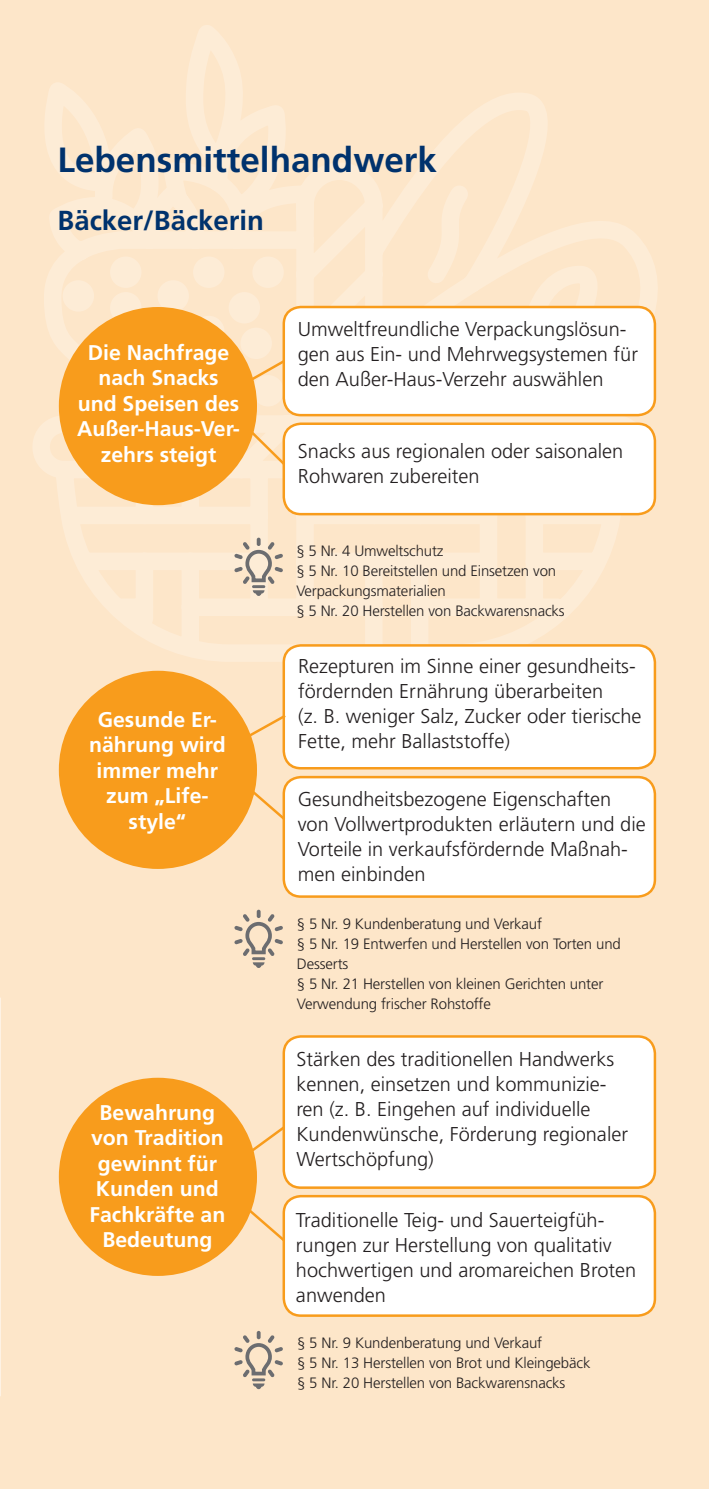
<style>
.page{position:relative;width:709px;height:1489px;background:#fff}
.page>*{position:absolute;margin:0;border:0;box-sizing:border-box;transform-origin:0 0}
.t1{font:700 35px "Frutiger LT Std";color:#00326d}
.t2{font:700 27.5px "Frutiger LT Std";color:#00326d}
.t3{font:700 21.25px/25.5px "Frutiger LT Std";color:#fff;text-align:center}
.t4{font:300 20px/25px "Frutiger LT Std";color:#231f20}
.t5{font:300 15px/20px "Frutiger LT Std";letter-spacing:-.01em;color:#231f20}
</style>
<div class="page">
<div style="left:0;top:0;width:709px;height:1488px;background:#fde6c9"></div>
<svg style="left:33px;top:25px;width:625px;height:645px"></svg>
<div style="left:232px;top:296px;width:24px;height:24px;background:#fdecd6;border-radius:50%"></div>
<div style="left:229px;top:292px;width:31px;height:31px;border:8px solid #fff;border-radius:50%"></div>
<div style="left:256px;top:260px;width:24px;height:24px;background:#fdecd6;border-radius:50%"></div>
<div style="left:252px;top:256px;width:32px;height:32px;border:8px solid #fff;border-radius:50%"></div>
<div style="left:197px;top:260px;width:24px;height:24px;background:#fdecd6;border-radius:50%"></div>
<div style="left:193px;top:256px;width:31px;height:32px;border:8px solid #fff;border-radius:50%"></div>
<div style="left:161px;top:284px;width:24px;height:24px;background:#fdecd6;border-radius:50%"></div>
<div style="left:157px;top:280px;width:32px;height:31px;border:8px solid #fff;border-radius:50%"></div>
<div style="left:114px;top:260px;width:24px;height:24px;background:#fdecd6;border-radius:50%"></div>
<div style="left:110px;top:256px;width:31px;height:32px;border:8px solid #fff;border-radius:50%"></div>
<div style="left:66px;top:284px;width:24px;height:24px;background:#fdecd6;border-radius:50%"></div>
<div style="left:63px;top:280px;width:31px;height:31px;border:8px solid #fff;border-radius:50%"></div>
<div style="left:114px;top:296px;width:24px;height:24px;background:#fdecd6;border-radius:50%"></div>
<div style="left:110px;top:292px;width:31px;height:31px;border:8px solid #fff;border-radius:50%"></div>
<div style="left:193px;top:316px;width:31px;height:31px;border:8px solid #fff;border-radius:50%"></div>
<div style="left:256px;top:379px;width:24px;height:24px;background:#fdecd6;border-radius:50%"></div>
<div style="left:252px;top:375px;width:32px;height:31px;border:8px solid #fff;border-radius:50%"></div>
<div style="left:244px;top:331px;width:24px;height:24px;background:#fdecd6;border-radius:50%"></div>
<div style="left:240px;top:327px;width:32px;height:32px;border:8px solid #fff;border-radius:50%"></div>
<hr style="left:708px;top:0;width:1px;height:1488px;background:#0b6fb9">
<div style="left:284px;top:645px;width:371px;height:123px;background:#fff;border-radius:17px"></div>
<div style="left:282px;top:644px;width:374px;height:125px;border:2px solid #f89c1c;border-radius:17px"></div>
<div style="left:284px;top:1036px;width:371px;height:151px;background:#fff;border-radius:17px"></div>
<div style="left:282px;top:1035px;width:374px;height:153px;border:2px solid #f89c1c;border-radius:17px"></div>
<div style="left:284px;top:424px;width:371px;height:90px;background:#fff;border-radius:17px"></div>
<div style="left:282px;top:422px;width:374px;height:93px;border:2px solid #f89c1c;border-radius:17px"></div>
<div style="left:284px;top:307px;width:371px;height:108px;background:#fff;border-radius:17px"></div>
<div style="left:282px;top:306px;width:374px;height:110px;border:2px solid #f89c1c;border-radius:17px"></div>
<div style="left:284px;top:777px;width:371px;height:119px;background:#fff;border-radius:17px"></div>
<div style="left:282px;top:775px;width:374px;height:122px;border:2px solid #f89c1c;border-radius:17px"></div>
<div style="left:284px;top:1196px;width:371px;height:119px;background:#fff;border-radius:17px"></div>
<div style="left:282px;top:1194px;width:374px;height:122px;border:2px solid #f89c1c;border-radius:17px"></div>
<div style="left:59px;top:307px;width:198px;height:198px;background:#f89c1c;border-radius:50%"></div>
<div style="left:59px;top:670px;width:198px;height:198px;background:#f89c1c;border-radius:50%"></div>
<div style="left:59px;top:1077px;width:198px;height:198px;background:#f89c1c;border-radius:50%"></div>
<svg style="left:244px;top:357px;width:41px;height:30px"></svg>
<svg style="left:241px;top:712px;width:45px;height:29px"></svg>
<svg style="left:247px;top:428px;width:41px;height:39px"></svg>
<svg style="left:245px;top:784px;width:43px;height:38px"></svg>
<svg style="left:245px;top:1206px;width:42px;height:37px"></svg>
<svg style="left:242px;top:1123px;width:43px;height:36px"></svg>
<svg style="left:234px;top:537px;width:49px;height:59px"></svg>
<svg style="left:234px;top:909px;width:49px;height:58px"></svg>
<svg style="left:234px;top:1330px;width:49px;height:58px"></svg>
<h2 class="t1" style="left:58px;top:139px;width:381px">Lebensmittelhandwerk</h2>
<h3 class="t2" style="left:58px;top:204px;width:208px">Bäcker/Bäckerin</h3>
<p class="t3" style="left:78px;top:339px;width:163px">Die Nachfrage nach Snacks und Speisen des</p>
<p class="t3" style="left:101px;top:441px;width:117px">zehrs steigt</p>
<p class="t3" style="left:77px;top:416px;width:164px">Außer-Haus-Ver-</p>
<p class="t3" style="left:98px;top:706px;width:121px">Gesunde Er-</p>
<p class="t3" style="left:89px;top:732px;width:138px">nährung wird immer mehr</p>
<p class="t3" style="left:129px;top:808px;width:59px">style“</p>
<p class="t3" style="left:106px;top:783px;width:104px">zum „Life-</p>
<p class="t3" style="left:89px;top:1099px;width:137px">Bewahrung von Tradition gewinnt für<br>Kunden und<br>Fachkräfte an<br>Bedeutung</p>
<p class="t4" style="left:298px;top:317px;width:330px">Umweltfreundliche Verpackungslösun-</p>
<p class="t4" style="left:298px;top:342px;width:342px">gen aus Ein- und Mehrwegsystemen für den Außer-Haus-Verzehr auswählen</p>
<p class="t4" style="left:298px;top:438px;width:327px">Snacks aus regionalen oder saisonalen<br>Rohwaren zubereiten</p>
<p class="t5" style="left:296px;top:541px;width:149px">§ 5 Nr. 4 Umweltschutz</p>
<p class="t5" style="left:296px;top:561px;width:261px">§ 5 Nr. 10 Bereitstellen und Einsetzen von<br>Verpackungsmaterialien</p>
<p class="t5" style="left:296px;top:601px;width:270px">§ 5 Nr. 20 Herstellen von Backwarensnacks</p>
<p class="t4" style="left:298px;top:654px;width:339px">Rezepturen im Sinne einer gesundheits-</p>
<p class="t4" style="left:298px;top:679px;width:345px">fördernden Ernährung überarbeiten<br>(z. B. weniger Salz, Zucker oder tierische<br>Fette, mehr Ballaststoffe)</p>
<p class="t4" style="left:298px;top:787px;width:349px">Gesundheitsbezogene Eigenschaften von Vollwertprodukten erläutern und die</p>
<p class="t4" style="left:298px;top:862px;width:129px">men einbinden</p>
<p class="t5" style="left:297px;top:913px;width:247px">§ 5 Nr. 9 Kundenberatung und Verkauf</p>
<p class="t5" style="left:297px;top:933px;width:325px">§ 5 Nr. 19 Entwerfen und Herstellen von Torten und<br>Desserts</p>
<p class="t5" style="left:297px;top:973px;width:308px">§ 5 Nr. 21 Herstellen von kleinen Gerichten unter<br>Verwendung frischer Rohstoffe</p>
<p class="t4" style="left:298px;top:837px;width:332px">Vorteile in verkaufsfördernde Maßnah-</p>
<p class="t4" style="left:296px;top:1046px;width:319px">Stärken des traditionellen Handwerks</p>
<p class="t4" style="left:296px;top:1096px;width:333px">ren (z. B. Eingehen auf individuelle<br>Kundenwünsche, Förderung regionaler<br>Wertschöpfung)</p>
<p class="t4" style="left:296px;top:1071px;width:312px">kennen, einsetzen und kommunizie-</p>
<p class="t4" style="left:296px;top:1207px;width:310px">Traditionelle Teig- und Sauerteigfüh-</p>
<p class="t4" style="left:296px;top:1232px;width:342px">rungen zur Herstellung von qualitativ hochwertigen und aromareichen Broten anwenden</p>
<p class="t5" style="left:297px;top:1333px;width:247px">§ 5 Nr. 9 Kundenberatung und Verkauf</p>
<p class="t5" style="left:297px;top:1353px;width:295px">§ 5 Nr. 13 Herstellen von Brot und Kleingebäck</p>
<p class="t5" style="left:297px;top:1373px;width:270px">§ 5 Nr. 20 Herstellen von Backwarensnacks</p>
</div>
